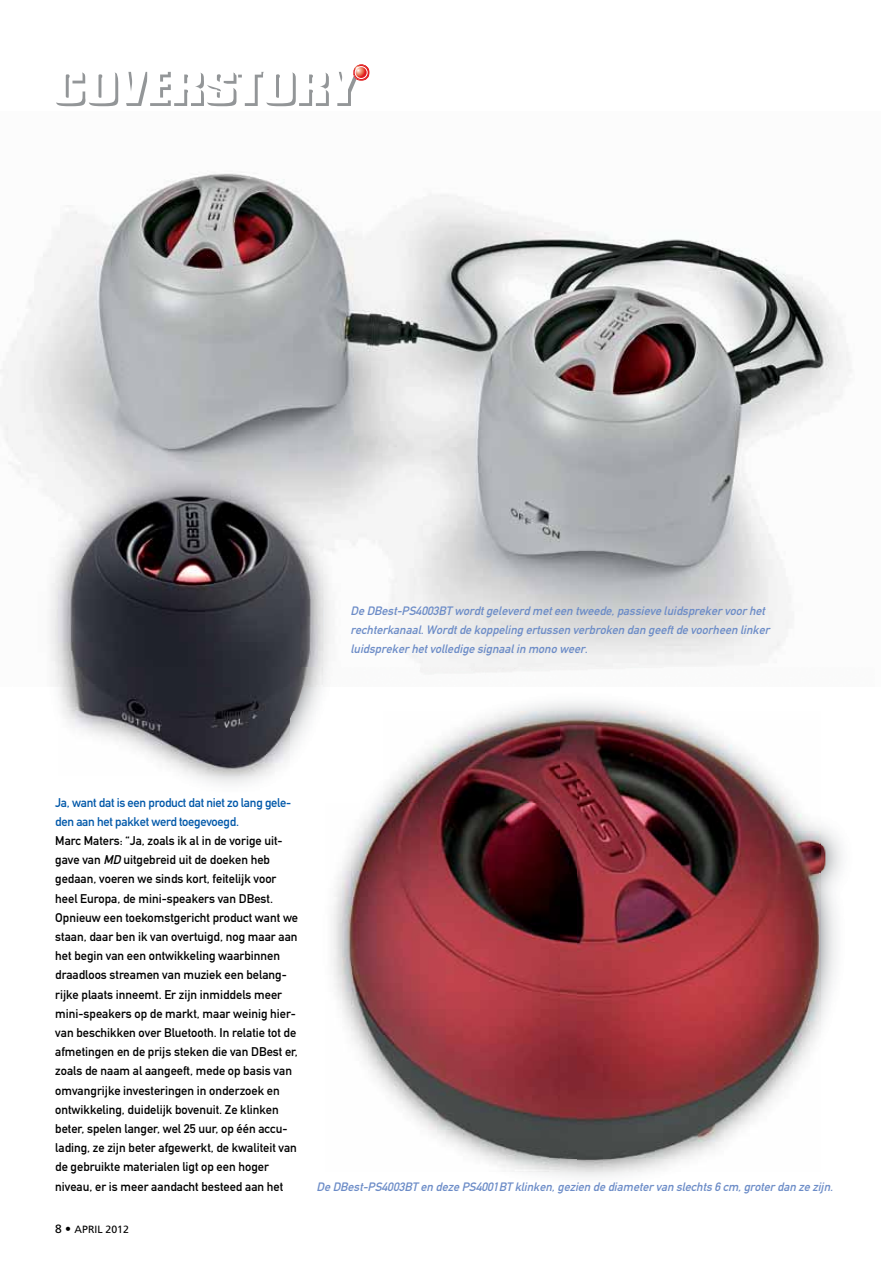
<style>
.page{position:relative;width:893px;height:1263px;background:#fff}
.page>*{position:absolute;margin:0;border:0;box-sizing:border-box;transform-origin:0 0}
.t1{font:700 42px "Compacta BT";letter-spacing:-.025em;color:#939698;scale:1.8 1}
.t2{font:12.45px/19.2px "DIN Mittelschrift Alternate";color:#000}
.t3{font:12.45px/19.2px "DIN Mittelschrift Alternate";letter-spacing:-.02em;color:#0058a9}
.t4{font:italic 12px/19.2px "DIN Mittelschrift Alternate";color:#6c8cc7}
.t5{font:10.5px "Frutiger";color:#000}
.s1{font-style:italic}
.s2{font-size:12px}
</style>
<div class="page">
<img style="left:0;top:173px;width:852px;height:494px">
<img style="left:59px;top:687px;width:232px;height:97px">
<img style="left:13px;top:436px;width:369px;height:251px">
<img style="left:58px;top:487px;width:264px;height:180px">
<svg style="left:353px;top:64px;width:16px;height:17px"></svg>
<div style="left:355px;top:66px;width:12px;height:13px;border:1px solid #fff;border-radius:50%"></div>
<img style="left:291px;top:711px;width:22px;height:40px">
<img style="left:322px;top:667px;width:342px;height:20px">
<img style="left:291px;top:667px;width:31px;height:44px">
<img style="left:333px;top:702px;width:509px;height:469px">
<h1 class="t1" style="left:53px;top:64px;width:171px">COVERSTORY</h1>
<p class="t4" style="left:351px;top:601px;width:423px">De DBest-PS4003BT wordtgeleverd meteen tweede,passieve luidsprekervoorhet rechterkanaal.Wordtde koppeling ertussen verbroken dan geeftde voorheen linker luidsprekerhetvolledige signaalin mono weer.</p>
<p class="t3" style="left:55px;top:793px;width:237px">Ja, want dat is een product dat niet zo lang gele&shy;den aan het pakket werd toegevoegd.</p>
<p class="t2" style="left:55px;top:831px;width:244px">Marc Maters: “Ja, zoals ik al in de vorige uit&shy;gave van <span class="s1">MD</span>uitgebreid uit de doeken heb gedaan, voeren we sinds kort, feitelijk voor heel Europa, de mini-speakers van DBest.<br>Opnieuw een toekomstgericht product want we staan, daar ben ik van overtuigd, nog maar aan het begin van een ontwikkeling waarbinnen draadloos streamen van muziek een belang&shy;rijke plaats inneemt. Er zijn inmiddels meer mini-speakers op de markt, maar weinig hier&shy;van beschikken over Bluetooth. In relatie tot de afmetingen en de prijs steken die van DBest er, zoals de naam al aangeeft, mede op basis van omvangrijke investeringen in onderzoek en ontwikkeling, duidelijk bovenuit. Ze klinken beter, spelen langer, wel 25 uur, op één accu&shy;lading, ze zijn beter afgewerkt, de kwaliteit van de gebruikte materialen ligt op een hoger niveau, er is meer aandacht besteed aan het</p>
<p class="t5" style="left:55px;top:1223px;width:75px"><span class="s2">8 •</span> APRIL 2012</p>
<p class="t4" style="left:317px;top:1177px;width:521px">De DBest-PS4003BT en deze PS4001BT klinken,gezien de diametervan slechts 6 cm,groterdan ze zij n.</p>
</div>
